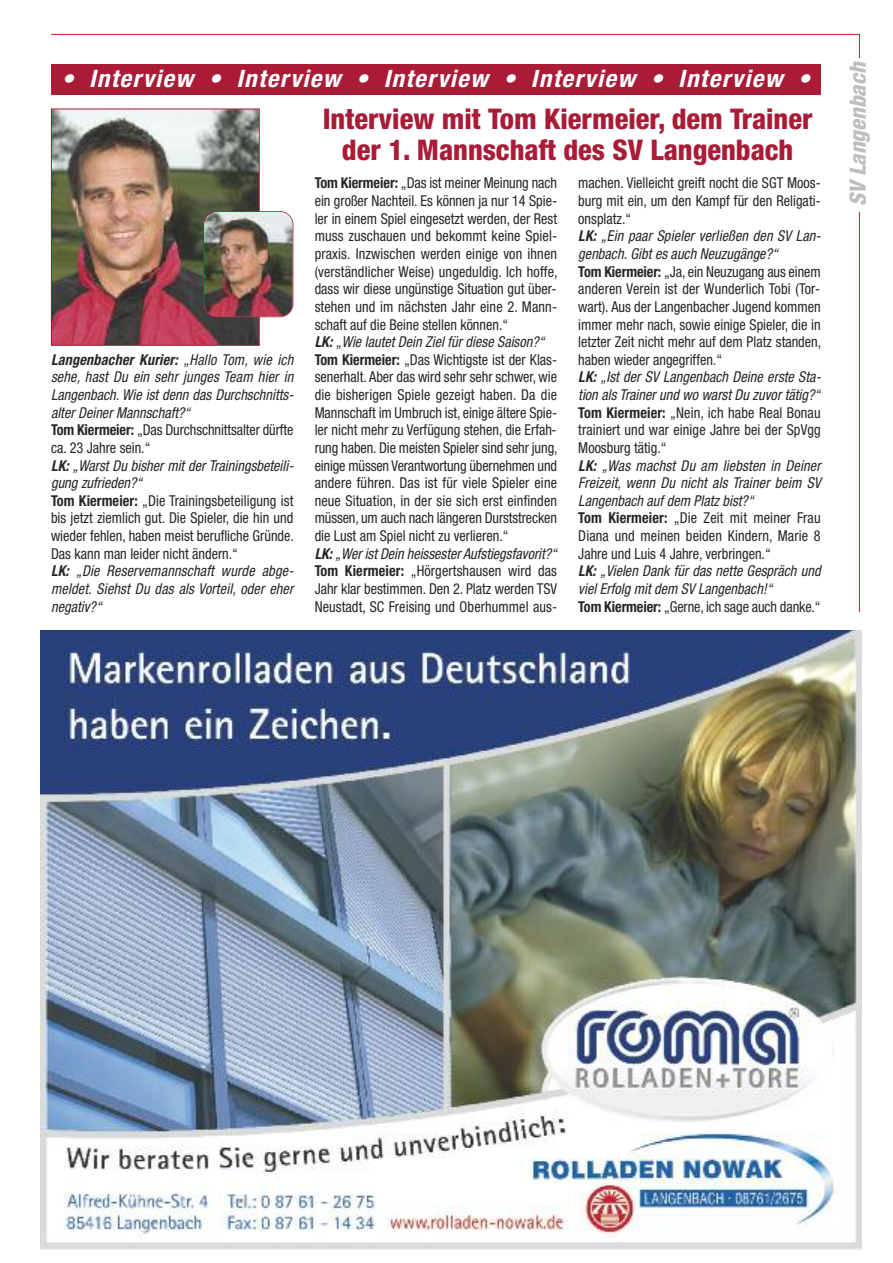
<style>
.page{position:relative;width:893px;height:1263px;background:#fff}
.page>*{position:absolute;margin:0;border:0;box-sizing:border-box;transform-origin:0 0}
.t1{font:800 condensed 28.5px/31.5px "Helvetica Neue";color:#a91b36;text-align:center}
.t2{font:italic 700 condensed 24px "Helvetica Neue";letter-spacing:.055em;color:#fff;scale:1.05 1}
.t3{font:italic 800 condensed 22.5px "Helvetica Neue";letter-spacing:.005em;color:#bebebe}
.t4{font:condensed 15px/17.7px "Helvetica Neue";color:#272627;scale:.95 1}
.t5{font:italic condensed 15px/17.7px "Helvetica Neue";letter-spacing:.005em;color:#272627;scale:.95 1}
.s1{font-weight:700}
.s2{font-weight:700;font-style:italic}
.s3{font-style:italic}
.s4{font-weight:700;font-style:normal}
.s5{font-style:normal}
</style>
<div class="page">
<hr style="left:51px;top:34px;width:808px;height:1px;background:#ba2329">
<hr style="left:859px;top:34px;width:1px;height:578px;background:#ba2329">
<div style="left:850px;top:58px;width:26px;height:153px;background:#fff"></div>
<div style="left:51px;top:64px;width:770px;height:30px;background:#a91b36"></div>
<img style="left:41px;top:630px;width:821px;height:619px">
<img style="left:53px;top:111px;width:205px;height:233px">
<div style="left:51px;top:109px;width:209px;height:237px;border:1px solid #a91b36"></div>
<img style="left:204px;top:212px;width:89px;height:104px;border-radius:13px">
<div style="left:203px;top:211px;width:90px;height:106px;border:2px solid #a91b36;border-radius:14px"></div>
<h2 class="t2" style="left:61px;top:70px;width:715px">• Interview • Interview • Interview • Interview • Interview •</h2>
<h1 class="t1" style="left:323px;top:105px;width:491px">Interview mit Tom Kiermeier, dem Trainer der 1. Mannschaft des SV Langenbach</h1>
<p class="t4" style="left:315px;top:176px;width:257px"><span class="s1">Tom Kiermeier:</span> „Das ist meiner Meinung nach ein großer Nachteil. Es können ja nur 14 Spie&shy;ler in einem Spiel eingesetzt werden, der Rest muss zuschauen und bekommt keine Spiel&shy;praxis. Inzwischen werden einige von ihnen (verständlicher Weise) ungeduldig. Ich hoffe, dass wir diese ungünstige Situation gut über&shy;stehen und im nächsten Jahr eine 2. Mann&shy;schaft auf die Beine stellen können.“<br><span class="s2">LK:</span> <span class="s3">„Wie lautet Dein Ziel für diese Saison?“ </span><span class="s1">Tom Kiermeier:</span> „Das Wichtigste ist der Klas&shy;senerhalt. Aber das wird sehr sehr schwer, wie die bisherigen Spiele gezeigt haben. Da die Mannschaft im Umbruch ist, einige ältere Spie&shy;ler nicht mehr zu Verfügung stehen, die Erfah&shy;rung haben. Die meisten Spieler sind sehr jung, einige müssen Verantwortung übernehmen und andere führen. Das ist für viele Spieler eine neue Situation, in der sie sich erst einfinden müssen, um auch nach längeren Durststrecken die Lust am Spiel nicht zu verlieren.“<br><span class="s2">LK:</span> <span class="s3">„Wer ist Dein heissester Aufstiegsfavorit?“ </span><span class="s1">Tom Kiermeier:</span> „Hörgertshausen wird das Jahr klar bestimmen. Den 2. Platz werden TSV Neustadt, SC Freising und Oberhummel aus-</p>
<p class="t4" style="left:578px;top:176px;width:257px">machen. Vielleicht greift nocht die SGT Moos&shy;burg mit ein, um den Kampf für den Religati&shy;onsplatz.“<br><span class="s2">LK:</span> <span class="s3">„Ein paar Spieler verließen den SV Lan&shy;genbach. Gibt es auch Neuzugänge?“<br></span><span class="s1">Tom Kiermeier:</span> „Ja, ein Neuzugang aus einem anderen Verein ist der Wunderlich Tobi (Tor&shy;wart). Aus der Langenbacher Jugend kommen immer mehr nach, sowie einige Spieler, die in letzter Zeit nicht mehr auf dem Platz standen, haben wieder angegriffen.“<br><span class="s2">LK:</span> <span class="s3">„Ist der SV Langenbach Deine erste Sta&shy;tion als Trainer und wo warst Du zuvor tätig?“ </span><span class="s1">Tom Kiermeier:</span> „Nein, ich habe Real Bonau trainiert und war einige Jahre bei der SpVgg Moosburg tätig.“<br><span class="s2">LK:</span> <span class="s3">„Was machst Du am liebsten in Deiner Freizeit, wenn Du nicht als Trainer beim SV Langenbach auf dem Platz bist?“<br></span><span class="s1">Tom Kiermeier:</span> „Die Zeit mit meiner Frau Diana und meinen beiden Kindern, Marie 8<br>Jahre und Luis 4 Jahre, verbringen.“<br><span class="s2">LK:</span> <span class="s3">„Vielen Dank für das nette Gespräch und viel Erfolg mit dem SV Langenbach!“<br></span><span class="s1">Tom Kiermeier:</span> „Gerne, ich sage auch danke.“</p>
<p class="t5" style="left:51px;top:352px;width:257px"><span class="s1">Langenbacher Kurier:</span> „Hallo Tom, wie ich sehe, hast Du ein sehr junges Team hier in Langenbach. Wie ist denn das Durchschnitts&shy;alter Deiner Mannschaft?“<br><span class="s4">Tom Kiermeier:</span> <span class="s5">„Das Durchschnittsalter dürfte ca. 23 Jahre sein.“<br></span><span class="s1">LK:</span> „Warst Du bisher mit der Trainingsbeteili&shy;gung zufrieden?“<br><span class="s4">Tom Kiermeier:</span> <span class="s5">„Die Trainingsbeteiligung ist bis jetzt ziemlich gut. Die Spieler, die hin und wieder fehlen, haben meist berufliche Gründe.<br>Das kann man leider nicht ändern.“<br></span><span class="s1">LK:</span> „Die Reservemannschaft wurde abge&shy;meldet. Siehst Du das als Vorteil, oder eher negativ?“</p>
<h3 class="t3" style="left:850px;top:206px;width:145px;rotate:-90deg">SV Langenbach</h3>
</div>
